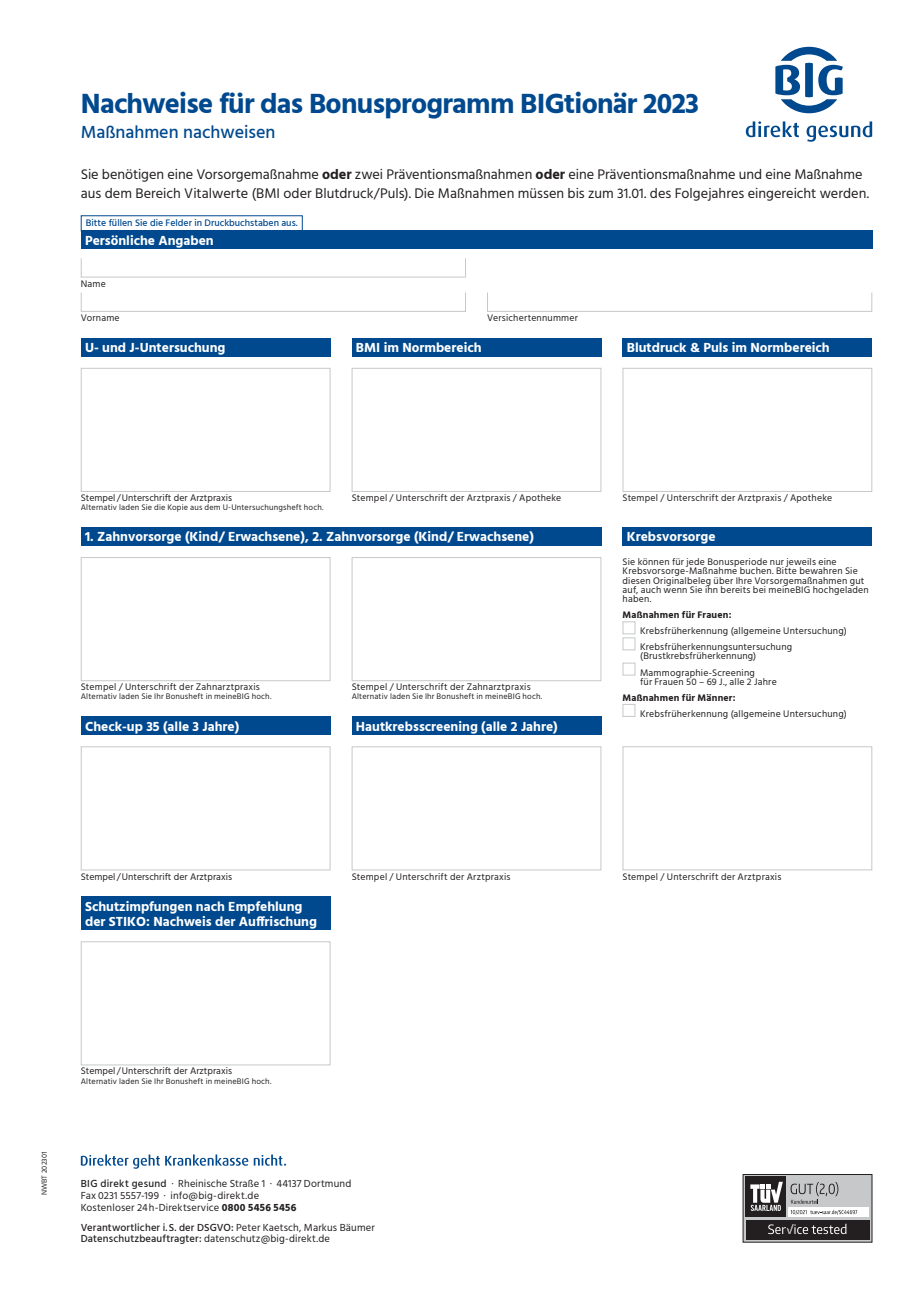
<style>
.page{position:relative;width:919px;height:1289px;background:#fff}
.page>*{position:absolute;margin:0;border:0;box-sizing:border-box;transform-origin:0 0}
.t1{font:700 28.5px "Hind";letter-spacing:-.025em;color:#01498e}
.t2{font:500 18px "Hind";color:#01498e}
.t3{font:14.25px/19.5px "Hind";color:#231f20}
.t4{font:700 13.5px/14.9px "Hind";color:#fff}
.t5{font:10.5px/11.6px "Hind";letter-spacing:.015em;color:#231f20}
.t6{font:500 10.5px/11.6px "Hind";letter-spacing:.015em;color:#231f20}
.t7{font:9.75px/9.1px "Hind";letter-spacing:.02em;color:#231f20}
.t8{font:9.75px "Hind";color:#231f20}
.t9{font:500 9.75px "Hind";color:#01498e}
.t10{font:700 9.75px "Hind";letter-spacing:.025em;color:#231f20}
.t11{font:8.25px "Hind";letter-spacing:.025em;color:#231f20}
.t12{font:7.5px "Hind";color:#231f20}
.s1{font-weight:700}
.s2{font-weight:500}
.s3{font-weight:400}
</style>
<div class="page">
<svg style="left:775px;top:47px;width:67px;height:66px"></svg>
<svg style="left:806px;top:121px;width:66px;height:21px"></svg>
<svg style="left:745px;top:121px;width:53px;height:16px"></svg>
<svg style="left:744px;top:1176px;width:126px;height:64px;background:#b7b7b9"></svg>
<div style="left:742px;top:1174px;width:130px;height:68px;border:1px solid #231f20"></div>
<svg style="left:790px;top:1181px;width:48px;height:22px"></svg>
<svg style="left:788px;top:1207px;width:81px;height:9px"></svg>
<svg style="left:790px;top:1209px;width:67px;height:5px"></svg>
<div style="left:745px;top:1176px;width:40px;height:40px;background:#231f20"></div>
<svg style="left:750px;top:1181px;width:32px;height:29px"></svg>
<div style="left:745px;top:1219px;width:124px;height:20px;background:#231f20"></div>
<svg style="left:768px;top:1223px;width:78px;height:11px"></svg>
<svg style="left:81px;top:1154px;width:205px;height:14px"></svg>
<div style="left:81px;top:338px;width:249px;height:18px;background:#01498e"></div>
<div style="left:81px;top:368px;width:249px;height:124px;background:#fff;border:1px solid #c7c8ca"></div>
<div style="left:351px;top:338px;width:250px;height:18px;background:#01498e"></div>
<div style="left:351px;top:368px;width:250px;height:124px;background:#fff;border:1px solid #c7c8ca"></div>
<div style="left:622px;top:338px;width:250px;height:18px;background:#01498e"></div>
<div style="left:622px;top:368px;width:250px;height:124px;background:#fff;border:1px solid #c7c8ca"></div>
<div style="left:81px;top:716px;width:249px;height:19px;background:#01498e"></div>
<div style="left:81px;top:746px;width:249px;height:124px;background:#fff;border:1px solid #c7c8ca"></div>
<div style="left:351px;top:716px;width:250px;height:19px;background:#01498e"></div>
<div style="left:351px;top:746px;width:250px;height:124px;background:#fff;border:1px solid #c7c8ca"></div>
<div style="left:81px;top:527px;width:520px;height:18px;background:#01498e"></div>
<div style="left:81px;top:557px;width:249px;height:124px;background:#fff;border:1px solid #c7c8ca"></div>
<div style="left:351px;top:557px;width:250px;height:124px;background:#fff;border:1px solid #c7c8ca"></div>
<div style="left:622px;top:527px;width:250px;height:18px;background:#01498e"></div>
<div style="left:622px;top:621px;width:13px;height:13px;background:#fff;border:1px solid #c7c8ca"></div>
<div style="left:622px;top:637px;width:13px;height:13px;background:#fff;border:1px solid #c7c8ca"></div>
<div style="left:622px;top:662px;width:13px;height:13px;background:#fff;border:1px solid #c7c8ca"></div>
<div style="left:622px;top:704px;width:13px;height:12px;background:#fff;border:1px solid #c7c8ca"></div>
<div style="left:622px;top:746px;width:250px;height:124px;background:#fff;border:1px solid #c7c8ca"></div>
<div style="left:81px;top:230px;width:791px;height:19px;background:#01498e"></div>
<div style="left:81px;top:258px;width:385px;height:19px;background:#fff;border:1px solid #c7c8ca"></div>
<div style="left:81px;top:292px;width:385px;height:20px;background:#fff;border:1px solid #c7c8ca"></div>
<div style="left:487px;top:292px;width:385px;height:20px;background:#fff;border:1px solid #c7c8ca"></div>
<div style="left:81px;top:215px;width:221px;height:16px;border:1px solid #01498e"></div>
<div style="left:81px;top:896px;width:249px;height:33px;background:#01498e"></div>
<div style="left:81px;top:941px;width:249px;height:124px;background:#fff;border:1px solid #c7c8ca"></div>
<h1 class="t1" style="left:81px;top:87px;width:619px">Nachweise für das Bonusprogramm BIGtionär 2023</h1>
<h2 class="t2" style="left:81px;top:119px;width:196px">Maßnahmen nachweisen</h2>
<p class="t3" style="left:81px;top:165px;width:789px">Sie benötigen eine Vorsorgemaßnahme <span class="s1">oder</span> zwei Präventionsmaßnahmen <span class="s1">oder</span> eine Präventionsmaßnahme und eine Maßnahme aus dem Bereich Vitalwerte (BMI oder Blutdruck/Puls). Die Maßnahmen müssen bis zum 31.01. des Folgejahres eingereicht werden.</p>
<p class="t9" style="left:86px;top:216px;width:213px">Bitte füllen Sie die Felder in Druckbuchstaben aus.</p>
<h3 class="t4" style="left:85px;top:232px;width:130px">Persönliche Angaben</h3>
<p class="t7" style="left:81px;top:279px;width:27px">Name</p>
<p class="t7" style="left:81px;top:313px;width:40px">Vorname</p>
<p class="t7" style="left:487px;top:313px;width:92px">Versichertennummer</p>
<h3 class="t4" style="left:85px;top:340px;width:142px">U- und J-Untersuchung</h3>
<h3 class="t4" style="left:356px;top:340px;width:127px">BMI im Normbereich</h3>
<h3 class="t4" style="left:626px;top:340px;width:204px">Blutdruck &amp; Puls im Normbereich</h3>
<p class="t8" style="left:81px;top:491px;width:153px">Stempel /Unterschrift der Arztpraxis</p>
<p class="t11" style="left:81px;top:502px;width:244px">Alternativ laden Sie die Kopie aus dem U-Untersuchungsheft hoch.</p>
<p class="t7" style="left:352px;top:493px;width:211px">Stempel / Unterschrift der Arztpraxis / Apotheke</p>
<h3 class="t4" style="left:85px;top:529px;width:450px">1. Zahnvorsorge (Kind/ Erwachsene), 2. Zahnvorsorge (Kind/ Erwachsene)</h3>
<p class="t7" style="left:81px;top:683px;width:180px">Stempel / Unterschrift der Zahnarztpraxis</p>
<p class="t11" style="left:81px;top:691px;width:192px">Alternativ laden Sie Ihr Bonusheft in meineBIG hoch.</p>
<h3 class="t4" style="left:85px;top:718px;width:156px">Check-up 35 (alle 3 Jahre)</h3>
<p class="t7" style="left:352px;top:683px;width:180px">Stempel / Unterschrift der Zahnarztpraxis</p>
<p class="t11" style="left:351px;top:691px;width:192px">Alternativ laden Sie Ihr Bonusheft in meineBIG hoch.</p>
<h3 class="t4" style="left:356px;top:718px;width:203px">Hautkrebsscreening (alle 2 Jahre)</h3>
<p class="t8" style="left:81px;top:869px;width:153px">Stempel /Unterschrift der Arztpraxis</p>
<h3 class="t4" style="left:85px;top:898px;width:233px">Schutzimpfungen nach Empfehlung der STIKO: Nachweis der Auffrischung</h3>
<p class="t7" style="left:352px;top:872px;width:160px">Stempel / Unterschrift der Arztpraxis</p>
<p class="t7" style="left:622px;top:493px;width:211px">Stempel / Unterschrift der Arztpraxis / Apotheke</p>
<h3 class="t4" style="left:626px;top:529px;width:90px">Krebsvorsorge</h3>
<p class="t7" style="left:622px;top:558px;width:248px">Sie können für jede Bonusperiode nur jeweils eine Krebsvorsorge-Maßnahme buchen. Bitte bewahren Sie diesen Originalbeleg über Ihre Vorsorgemaßnahmen gut auf, auch wenn Sie ihn bereits bei meineBIG hochgeladen haben.</p>
<p class="t10" style="left:622px;top:609px;width:110px">Maßnahmen für Frauen:</p>
<p class="t7" style="left:640px;top:623px;width:208px;line-height:16px">Krebsfrüherkennung (allgemeine Untersuchung)<br>Krebsfrüherkennungsuntersuchung</p>
<p class="t7" style="left:640px;top:648px;width:118px;line-height:16px">(Brustkrebsfrüherkennung)<br>Mammographie-Screening</p>
<p class="t7" style="left:640px;top:677px;width:138px">für Frauen 50 – 69 J., alle 2 Jahre</p>
<p class="t10" style="left:622px;top:691px;width:114px">Maßnahmen für Männer:</p>
<p class="t7" style="left:640px;top:709px;width:208px">Krebsfrüherkennung (allgemeine Untersuchung)</p>
<p class="t7" style="left:622px;top:872px;width:160px">Stempel / Unterschrift der Arztpraxis</p>
<p class="t12" style="left:39px;top:1195px;width:45px;rotate:-90deg">NWBT 202301</p>
<p class="t8" style="left:81px;top:1064px;width:153px">Stempel /Unterschrift der Arztpraxis</p>
<p class="t11" style="left:81px;top:1075px;width:192px">Alternativ laden Sie Ihr Bonusheft in meineBIG hoch.</p>
<p class="t5" style="left:81px;top:1178px;width:272px"><span class="s2">BIG direkt gesund</span> · Rheinische Straße 1 · 44137 Dortmund<br>Fax 0231 5557-199 · info@big-direkt.de<br>Kostenloser 24h-Direktservice <span class="s1">0800 5456 5456</span></p>
<p class="t6" style="left:81px;top:1221px;width:295px">Verantwortlicher i.S. der DSGVO: <span class="s3">Peter Kaetsch, Markus Bäumer<br></span>Datenschutzbeauftragter: <span class="s3">datenschutz@big-direkt.de</span></p>
</div>
